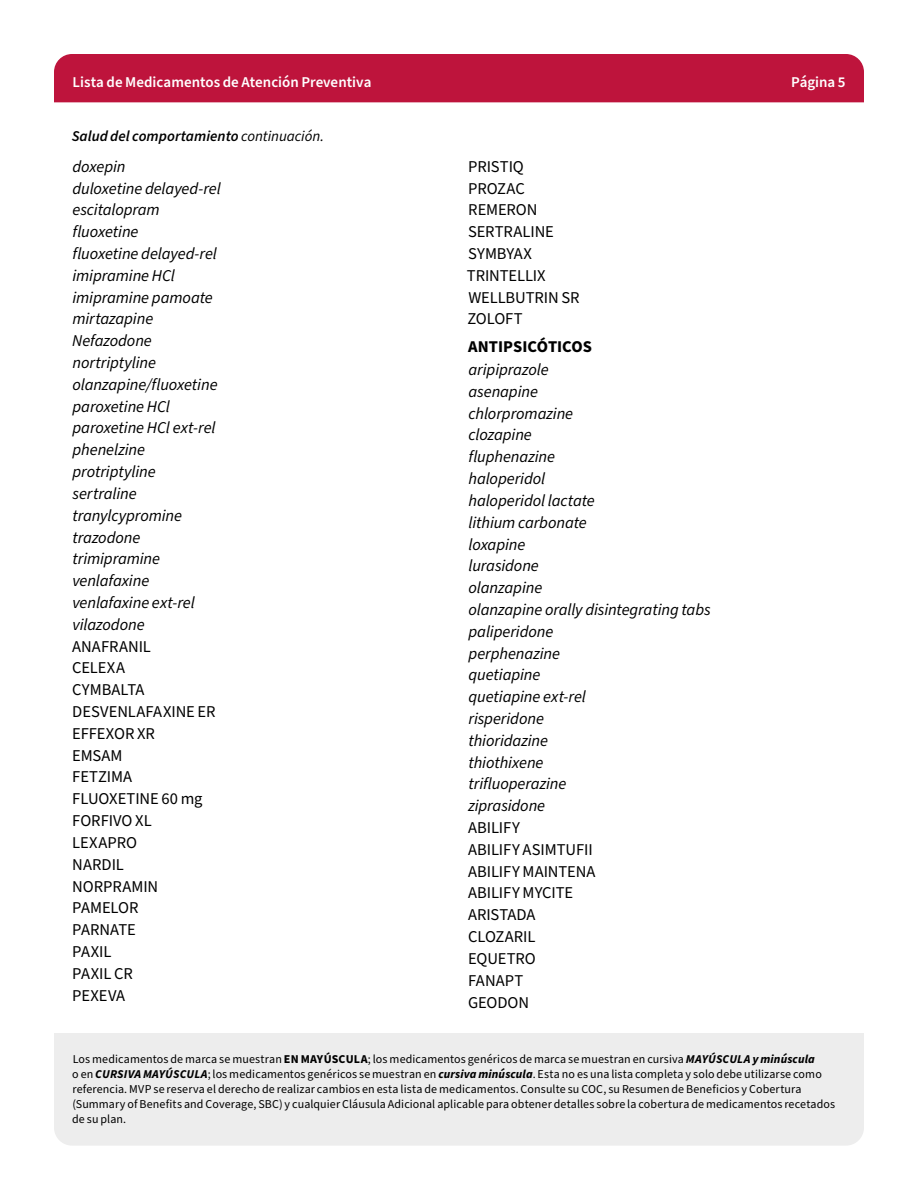
<style>
.page{position:relative;width:918px;height:1188px;background:#fff}
.page>*{position:absolute;margin:0;border:0;box-sizing:border-box;transform-origin:0 0}
.Body__p{font:italic 16.5px "Source Sans Pro";letter-spacing:-.005em;color:#000}
.Body__p-2{font:16.5px "Source Sans Pro";letter-spacing:-.005em;color:#000}
.Section_Level_2__h3{font:700 16.5px "Source Sans Pro";letter-spacing:-.005em;color:#000}
.t1{font:600 15px "Source Sans Pro";color:#fff}
.t2{font:italic 600 15px "Source Sans Pro";color:#000}
.t3{font:12px/14.9px "Source Sans Pro";letter-spacing:.01em;color:#000}
.s1{font-weight:400}
.s2{font-weight:700}
.s3{font-weight:700;font-style:italic}
</style>
<div class="page">
<div style="left:54px;top:54px;width:810px;height:48px;background:#be143c"></div>
<div style="left:54px;top:1033px;width:810px;height:113px;background:#ededed"></div>
<p class="t1" style="left:73px;top:72px;width:300px">Lista de Medicamentos de Atención Preventiva</p>
<p class="t1" style="left:791px;top:72px;width:56px">Página 5</p>
<p class="t2" style="left:72px;top:126px;width:254px">Salud del comportamiento <span class="s1">continuación.</span></p>
<p class="Body__p" style="left:73px;top:155px;width:55px">doxepin</p>
<p class="Body__p" style="left:73px;top:177px;width:150px">duloxetine delayed-rel</p>
<p class="Body__p" style="left:73px;top:199px;width:89px">escitalopram</p>
<p class="Body__p" style="left:72px;top:221px;width:68px">fluoxetine</p>
<p class="Body__p" style="left:72px;top:243px;width:146px">fluoxetine delayed-rel</p>
<p class="Body__p" style="left:72px;top:264px;width:104px">imipramine HCl</p>
<p class="Body__p" style="left:72px;top:286px;width:142px">imipramine pamoate</p>
<p class="Body__p" style="left:72px;top:308px;width:82px">mirtazapine</p>
<p class="Body__p" style="left:72px;top:330px;width:81px">Nefazodone</p>
<p class="Body__p" style="left:72px;top:352px;width:85px">nortriptyline</p>
<p class="Body__p" style="left:73px;top:373px;width:147px">olanzapine/fluoxetine</p>
<p class="Body__p" style="left:73px;top:395px;width:99px">paroxetine HCl</p>
<p class="Body__p" style="left:73px;top:417px;width:145px">paroxetine HCl ext-rel</p>
<p class="Body__p" style="left:73px;top:439px;width:74px">phenelzine</p>
<p class="Body__p" style="left:73px;top:461px;width:85px">protriptyline</p>
<p class="Body__p" style="left:73px;top:482px;width:66px">sertraline</p>
<p class="Body__p" style="left:72px;top:504px;width:111px">tranylcypromine</p>
<p class="Body__p" style="left:72px;top:526px;width:69px">trazodone</p>
<p class="Body__p" style="left:72px;top:548px;width:89px">trimipramine</p>
<p class="Body__p" style="left:72px;top:570px;width:78px">venlafaxine</p>
<p class="Body__p" style="left:72px;top:591px;width:124px">venlafaxine ext-rel</p>
<p class="Body__p" style="left:72px;top:613px;width:74px">vilazodone</p>
<p class="Body__p-2" style="left:72px;top:635px;width:80px">ANAFRANIL</p>
<p class="Body__p-2" style="left:72px;top:657px;width:54px">CELEXA</p>
<p class="Body__p-2" style="left:72px;top:679px;width:74px">CYMBALTA</p>
<p class="Body__p-2" style="left:72px;top:701px;width:145px">DESVENLAFAXINE ER</p>
<p class="Body__p-2" style="left:72px;top:722px;width:84px">EFFEXOR XR</p>
<p class="Body__p-2" style="left:72px;top:744px;width:52px">EMSAM</p>
<p class="Body__p-2" style="left:72px;top:766px;width:61px">FETZIMA</p>
<p class="Body__p-2" style="left:72px;top:788px;width:132px">FLUOXETINE 60 mg</p>
<p class="Body__p-2" style="left:72px;top:810px;width:81px">FORFIVO XL</p>
<p class="Body__p-2" style="left:72px;top:831px;width:66px">LEXAPRO</p>
<p class="Body__p-2" style="left:72px;top:853px;width:53px">NARDIL</p>
<p class="Body__p-2" style="left:72px;top:875px;width:87px">NORPRAMIN</p>
<p class="Body__p-2" style="left:72px;top:897px;width:68px">PAMELOR</p>
<p class="Body__p-2" style="left:72px;top:919px;width:65px">PARNATE</p>
<p class="Body__p-2" style="left:72px;top:940px;width:41px">PAXIL</p>
<p class="Body__p-2" style="left:72px;top:962px;width:62px">PAXIL CR</p>
<p class="Body__p-2" style="left:72px;top:984px;width:54px">PEXEVA</p>
<p class="Body__p-2" style="left:468px;top:155px;width:57px">PRISTIQ</p>
<p class="Body__p-2" style="left:468px;top:177px;width:58px">PROZAC</p>
<p class="Body__p-2" style="left:468px;top:199px;width:71px">REMERON</p>
<p class="Body__p-2" style="left:468px;top:221px;width:87px">SERTRALINE</p>
<p class="Body__p-2" style="left:468px;top:243px;width:65px">SYMBYAX</p>
<p class="Body__p-2" style="left:467px;top:264px;width:80px">TRINTELLIX</p>
<p class="Body__p-2" style="left:468px;top:286px;width:113px">WELLBUTRIN SR</p>
<p class="Body__p-2" style="left:467px;top:308px;width:57px">ZOLOFT</p>
<h3 class="Section_Level_2__h3" style="left:468px;top:335px;width:125px">ANTIPSICÓTICOS</h3>
<p class="Body__p" style="left:469px;top:359px;width:82px">aripiprazole</p>
<p class="Body__p" style="left:469px;top:380px;width:71px">asenapine</p>
<p class="Body__p" style="left:469px;top:402px;width:106px">chlorpromazine</p>
<p class="Body__p" style="left:469px;top:424px;width:65px">clozapine</p>
<p class="Body__p" style="left:468px;top:446px;width:88px">fluphenazine</p>
<p class="Body__p" style="left:468px;top:468px;width:78px">haloperidol</p>
<p class="Body__p" style="left:468px;top:489px;width:128px">haloperidol lactate</p>
<p class="Body__p" style="left:468px;top:511px;width:120px">lithium carbonate</p>
<p class="Body__p" style="left:468px;top:533px;width:58px">loxapine</p>
<p class="Body__p" style="left:468px;top:555px;width:72px">lurasidone</p>
<p class="Body__p" style="left:469px;top:577px;width:75px">olanzapine</p>
<p class="Body__p" style="left:469px;top:598px;width:244px">olanzapine orally disintegrating tabs</p>
<p class="Body__p" style="left:469px;top:620px;width:86px">paliperidone</p>
<p class="Body__p" style="left:469px;top:642px;width:93px">perphenazine</p>
<p class="Body__p" style="left:469px;top:664px;width:73px">quetiapine</p>
<p class="Body__p" style="left:469px;top:686px;width:119px">quetiapine ext-rel</p>
<p class="Body__p" style="left:468px;top:708px;width:77px">risperidone</p>
<p class="Body__p" style="left:468px;top:729px;width:81px">thioridazine</p>
<p class="Body__p" style="left:468px;top:751px;width:77px">thiothixene</p>
<p class="Body__p" style="left:468px;top:773px;width:100px">trifluoperazine</p>
<p class="Body__p" style="left:468px;top:795px;width:79px">ziprasidone</p>
<p class="Body__p-2" style="left:468px;top:817px;width:53px">ABILIFY</p>
<p class="Body__p-2" style="left:468px;top:838px;width:126px">ABILIFY ASIMTUFII</p>
<p class="Body__p-2" style="left:468px;top:860px;width:129px">ABILIFY MAINTENA</p>
<p class="Body__p-2" style="left:468px;top:882px;width:107px">ABILIFY MYCITE</p>
<p class="Body__p-2" style="left:468px;top:904px;width:69px">ARISTADA</p>
<p class="Body__p-2" style="left:468px;top:926px;width:69px">CLOZARIL</p>
<p class="Body__p-2" style="left:468px;top:947px;width:69px">EQUETRO</p>
<p class="Body__p-2" style="left:468px;top:969px;width:56px">FANAPT</p>
<p class="Body__p-2" style="left:468px;top:991px;width:63px">GEODON</p>
<p class="t3" style="left:72px;top:1052px;width:765px">Los medicamentos de marca se muestran <span class="s2">EN MAYÚSCULA</span>; los medicamentos genéricos de marca se muestran en cursiva <span class="s3">MAYÚSCULA y minúscula<br></span>o en <span class="s3">CURSIVA MAYÚSCULA</span>; los medicamentos genéricos se muestran en <span class="s3">cursiva minúscula</span>. Esta no es una lista completa y solo debe utilizarse como referencia. MVP se reserva el derecho de realizar cambios en esta lista de medicamentos. Consulte su COC, su Resumen de Beneficios y Cobertura (Summary of Benefits and Coverage, SBC) y cualquier Cláusula Adicional aplicable para obtener detalles sobre la cobertura de medicamentos recetados de su plan.</p>
</div>
